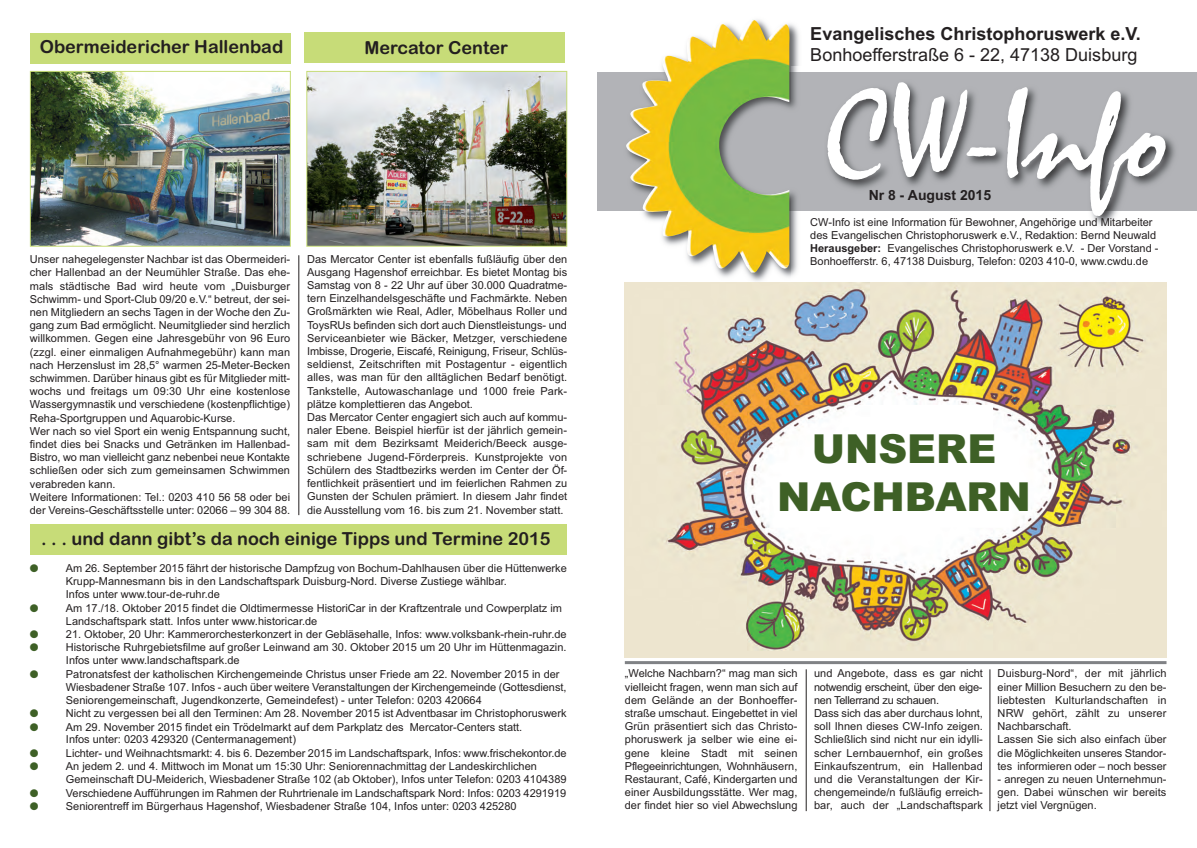
<style>
.page{position:relative;width:1197px;height:848px;background:#fff}
.page>*{position:absolute;margin:0;border:0;box-sizing:border-box;transform-origin:0 0}
.t1{font:132px "Mistral D";color:#fff}
.t2{font:900 40px/48px "Arial";color:#3e6026;text-align:center}
.t3{font:18px "Arial Rounded MT Bold";color:#231f20}
.t4{font:700 18px "Arial";color:#231f20}
.t5{font:18px "Arial";color:#231f20}
.t6{font:700 14px "Arial";color:#231f20}
.t7{font:11px/13.2px "Arial";color:#231f20}
.t8{font:11px "Zapf Dingbats ITC";color:#3e6026}
.s1{font-weight:700}
</style>
<div class="page">
<img style="left:607px;top:24px;width:216px;height:257px">
<img style="left:626px;top:20px;width:163px;height:253px">
<img style="left:823px;top:210px;width:373px;height:78px">
<img style="left:823px;top:72px;width:373px;height:138px">
<div style="left:30px;top:33px;width:260px;height:31px;background:#c7dc78"></div>
<div style="left:304px;top:33px;width:260px;height:30px;background:#c7dc78"></div>
<div style="left:30px;top:524px;width:537px;height:30px;background:#c7dc78"></div>
<hr style="left:298px;top:255px;width:1px;height:260px;background:#231f20">
<hr style="left:805px;top:669px;width:1px;height:142px;background:#231f20">
<hr style="left:989px;top:669px;width:1px;height:142px;background:#231f20">
<img style="left:624px;top:282px;width:542px;height:375px">
<hr style="left:624px;top:661px;width:542px;height:3px;background:#808285">
<img style="left:32px;top:73px;width:257px;height:172px">
<div style="left:30px;top:71px;width:261px;height:176px;border:1px solid #c7dc78"></div>
<img style="left:308px;top:73px;width:257px;height:172px">
<div style="left:306px;top:71px;width:261px;height:176px;border:1px solid #c7dc78"></div>
<h3 class="t3" style="left:40px;top:36px;width:245px">Obermeidericher Hallenbad</h3>
<h3 class="t3" style="left:364px;top:37px;width:145px">Mercator Center</h3>
<p class="t7" style="left:30px;top:253px;width:262px">Unser nahegelegenster Nachbar ist das Obermeideri&shy;cher Hallenbad an der Neumühler Straße. Das ehe&shy;mals städtische Bad wird heute vom „Duisburger Schwimm- und Sport-Club 09/20 e.V.“ betreut, der sei&shy;nen Mitgliedern an sechs Tagen in der Woche den Zu&shy;gang zum Bad ermöglicht. Neumitglieder sind herzlich willkommen. Gegen eine Jahresgebühr von 96 Euro (zzgl. einer einmaligen Aufnahmegebühr) kann man nach Herzenslust im 28,5° warmen 25-Meter-Becken schwimmen. Darüber hinaus gibt es für Mitglieder mitt&shy;wochs und freitags um 09:30 Uhr eine kostenlose Wassergymnastik und verschiedene (kostenpflichtige)<br>Reha-Sportgruppen und Aquarobic-Kurse.<br>Wer nach so viel Sport ein wenig Entspannung sucht, findet dies bei Snacks und Getränken im Hallenbad-Bistro, wo man vielleicht ganz nebenbei neue Kontakte schließen oder sich zum gemeinsamen Schwimmen verabreden kann.<br>Weitere Informationen: Tel.: 0203 410 56 58 oder bei der Vereins-Geschäftsstelle unter: 02066 – 99 304 88.</p>
<p class="t7" style="left:307px;top:252px;width:262px">Das Mercator Center ist ebenfalls fußläufig über den Ausgang Hagenshof erreichbar. Es bietet Montag bis Samstag von 8 - 22 Uhr auf über 30.000 Quadratme&shy;tern Einzelhandelsgeschäfte und Fachmärkte. Neben Großmärkten wie Real, Adler, Möbelhaus Roller und ToysRUs befinden sich dort auch Dienstleistungs- und Serviceanbieter wie Bäcker, Metzger, verschiedene Imbisse, Drogerie, Eiscafé, Reinigung, Friseur, Schlüs&shy;seldienst, Zeitschriften mit Postagentur - eigentlich alles, was man für den alltäglichen Bedarf benötigt.<br>Tankstelle, Autowaschanlage und 1000 freie Park&shy;plätze komplettieren das Angebot.<br>Das Mercator Center engagiert sich auch auf kommu&shy;naler Ebene. Beispiel hierfür ist der jährlich gemein&shy;sam mit dem Bezirksamt Meiderich/Beeck ausge&shy;schriebene Jugend-Förderpreis. Kunstprojekte von Schülern des Stadtbezirks werden im Center der Öf&shy;fentlichkeit präsentiert und im feierlichen Rahmen zu Gunsten der Schulen prämiert. In diesem Jahr findet die Ausstellung vom 16. bis zum 21. November statt.</p>
<h3 class="t3" style="left:41px;top:528px;width:511px">. . . und dann gibt’s da noch einige Tipps und Termine 2015</h3>
<p class="t8" style="left:30px;top:562px;width:10px">●</p>
<p class="t7" style="left:66px;top:561px;width:502px">Am 26. September 2015 fährt der historische Dampfzug von Bochum-Dahlhausen über die Hüttenwerke<br>Krupp-Mannesmann bis in den Landschaftspark Duisburg-Nord. Diverse Zustiege wählbar.<br>Infos unter www.tour-de-ruhr.de</p>
<p class="t8" style="left:30px;top:601px;width:10px">●</p>
<p class="t7" style="left:66px;top:601px;width:497px;line-height:12.8px">Am 17./18. Oktober 2015 findet die Oldtimermesse HistoriCar in der Kraftzentrale und Cowperplatz im<br>Landschaftspark statt. Infos unter www.historicar.de</p>
<p class="t8" style="left:30px;top:628px;width:10px">●</p>
<p class="t7" style="left:66px;top:627px;width:502px">21. Oktober, 20 Uhr: Kammerorchesterkonzert in der Gebläsehalle, Infos: www.volksbank-rhein-ruhr.de</p>
<p class="t8" style="left:30px;top:641px;width:10px">●</p>
<p class="t7" style="left:66px;top:641px;width:502px;line-height:12.8px">Historische Ruhrgebietsfilme auf großer Leinwand am 30. Oktober 2015 um 20 Uhr im Hüttenmagazin.<br>Infos unter www.landschaftspark.de</p>
<p class="t8" style="left:30px;top:667px;width:10px">●</p>
<p class="t7" style="left:66px;top:667px;width:502px">Patronatsfest der katholischen Kirchengemeinde Christus unser Friede am 22. November 2015 in der<br>Wiesbadener Straße 107. Infos - auch über weitere Veranstaltungen der Kirchengemeinde (Gottesdienst,<br>Seniorengemeinschaft, Jugendkonzerte, Gemeindefest) - unter Telefon: 0203 420664</p>
<p class="t8" style="left:30px;top:707px;width:10px">●</p>
<p class="t7" style="left:66px;top:707px;width:502px">Nicht zu vergessen bei all den Terminen: Am 28. November 2015 ist Adventbasar im Christophoruswerk</p>
<p class="t8" style="left:30px;top:720px;width:10px">●</p>
<p class="t7" style="left:66px;top:720px;width:458px;line-height:12.8px">Am 29. November 2015 findet ein Trödelmarkt auf dem Parkplatz des Mercator-Centers statt.<br>Infos unter: 0203 429320 (Centermanagement)</p>
<p class="t8" style="left:30px;top:746px;width:10px">●</p>
<p class="t7" style="left:66px;top:746px;width:502px">Lichter- und Weihnachtsmarkt: 4. bis 6. Dezember 2015 im Landschaftspark, Infos: www.frischekontor.de</p>
<p class="t8" style="left:30px;top:760px;width:10px">●</p>
<p class="t7" style="left:66px;top:760px;width:502px;line-height:12.8px">An jedem 2. und 4. Mittwoch im Monat um 15:30 Uhr: Seniorennachmittag der Landeskirchlichen<br>Gemeinschaft DU-Meiderich, Wiesbadener Straße 102 (ab Oktober), Infos unter Telefon: 0203 4104389</p>
<p class="t8" style="left:30px;top:786px;width:10px">●</p>
<p class="t7" style="left:66px;top:786px;width:502px">Verschiedene Aufführungen im Rahmen der Ruhrtrienale im Landschaftspark Nord: Infos: 0203 4291919</p>
<p class="t8" style="left:30px;top:799px;width:10px">●</p>
<p class="t7" style="left:66px;top:799px;width:452px">Seniorentreff im Bürgerhaus Hagenshof, Wiesbadener Straße 104, Infos unter: 0203 425280</p>
<h3 class="t4" style="left:810px;top:23px;width:332px">Evangelisches Christophoruswerk e.V.</h3>
<h3 class="t5" style="left:810px;top:45px;width:328px">Bonhoefferstraße 6 - 22, 47138 Duisburg</h3>
<h1 class="t1" style="left:825px;top:55px;width:344px">CW-Info</h1>
<p class="t6" style="left:868px;top:187px;width:124px">Nr 8 - August 2015</p>
<p class="t7" style="left:810px;top:215px;width:350px">CW-Info ist eine Information für Bewohner, Angehörige und Mitarbeiter des Evangelischen Christophoruswerk e.V., Redaktion: Bernd Neuwald <span class="s1">Herausgeber:</span> Evangelisches Christophoruswerk e.V. - Der Vorstand - Bonhoefferstr. 6, 47138 Duisburg, Telefon: 0203 410-0, www.cwdu.de</p>
<h2 class="t2" style="left:777px;top:425px;width:255px">UNSERE<br>NACHBARN</h2>
<p class="t7" style="left:624px;top:667px;width:174px;text-align:justify">„Welche Nachbarn?“ mag man sich vielleicht fragen, wenn man sich auf dem Gelände an der Bonhoeffer&shy;straße umschaut. Eingebettet in viel Grün präsentiert sich das Christo&shy;phoruswerk ja selber wie eine ei&shy;gene kleine Stadt mit seinen Pflegeeinrichtungen, Wohnhäusern, Restaurant, Café, Kindergarten und einer Ausbildungsstätte. Wer mag, der findet hier so viel Abwechslung</p>
<p class="t7" style="left:814px;top:667px;width:170px">und Angebote, dass es gar nicht notwendig erscheint, über den eige&shy;nen Tellerrand zu schauen.<br>Dass sich das aber durchaus lohnt, soll Ihnen dieses CW-Info zeigen.<br>Schließlich sind nicht nur ein idylli&shy;scher Lernbauernhof, ein großes Einkaufszentrum, ein Hallenbad und die Veranstaltungen der Kir&shy;chengemeinde/n fußläufig erreich&shy;bar, auch der „Landschaftspark</p>
<p class="t7" style="left:997px;top:667px;width:170px">Duisburg-Nord“, der mit jährlich einer Million Besuchern zu den be&shy;liebtesten Kulturlandschaften in<br>NRW gehört, zählt zu unserer<br>Nachbarschaft.<br>Lassen Sie sich also einfach über die Möglichkeiten unseres Standor&shy;tes informieren oder – noch besser</p>
<p class="t7" style="left:997px;top:772px;width:170px;text-align:justify">- anregen zu neuen Unternehmun&shy;gen. Dabei wünschen wir bereits jetzt viel Vergnügen.</p>
</div>
